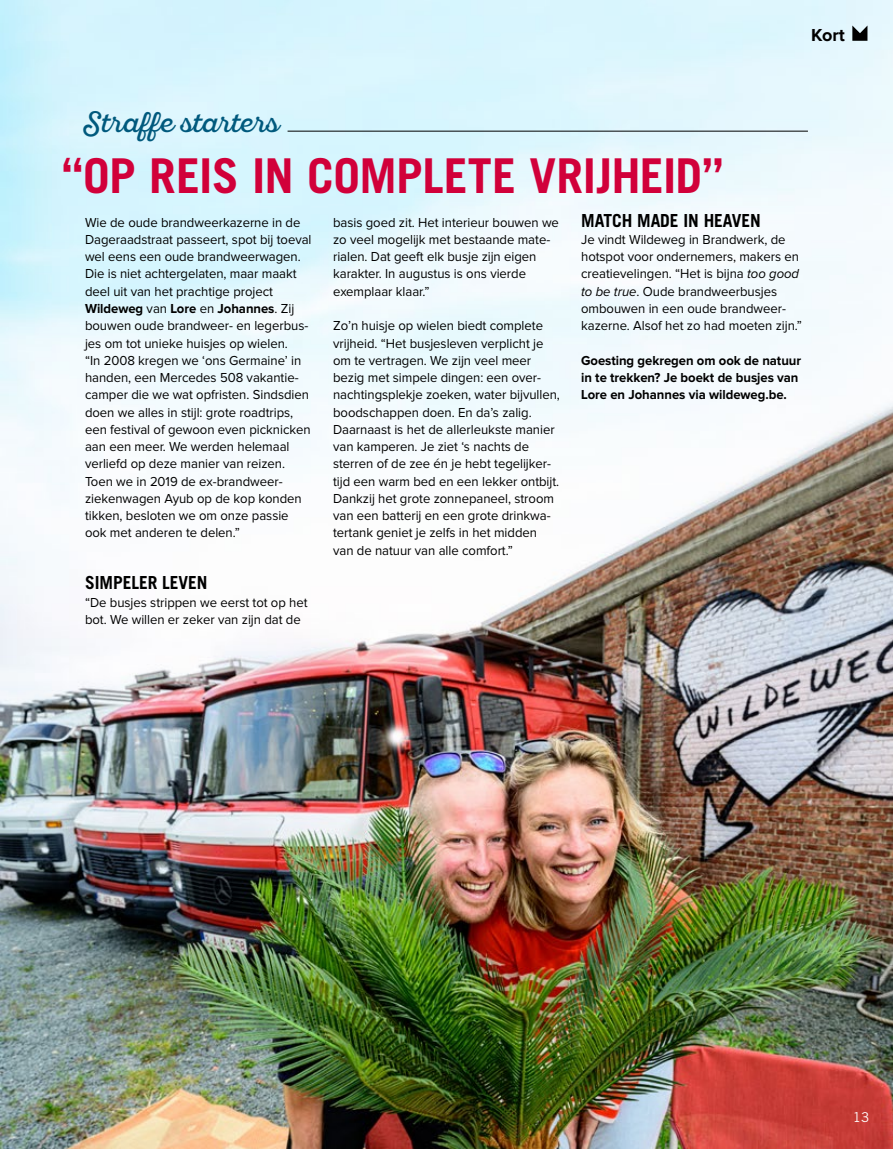
<style>
.page{position:relative;width:893px;height:1149px;background:#fff}
.page>*{position:absolute;margin:0;border:0;box-sizing:border-box;transform-origin:0 0}
.t1{font:700 48px "Trade Gothic LT Std";letter-spacing:-.01em;color:#d1003a}
.t2{font:27px "Sant Elia Script";color:#00597d}
.t3{font:700 18px "Trade Gothic LT Std";letter-spacing:-.005em;color:#000}
.t4{font:700 18px "Proxima Nova";color:#000}
.t5{font:13.5px/17.2px "Proxima Nova";letter-spacing:-.005em;color:#000}
.t6{font:700 13.5px/17.2px "Proxima Nova";letter-spacing:-.005em;color:#000}
.t7{font:13.5px "Trade Gothic LT Std";color:#fff}
.s1{font-weight:700}
.s2{font-style:italic}
</style>
<div class="page">
<img style="left:0;top:0;width:893px;height:1148px">
<hr style="left:288px;top:131px;width:520px;height:1px;background:#000">
<svg style="left:852px;top:26px;width:15px;height:15px"></svg>
<h3 class="t4" style="left:811px;top:24px;width:35px">Kort</h3>
<h2 class="t2" style="left:84px;top:106px;width:196px">Straffe starters</h2>
<h1 class="t1" style="left:62px;top:147px;width:663px">“OP REIS IN COMPLETE VRIJHEID”</h1>
<p class="t5" style="left:85px;top:214px;width:228px">Wie de oude brandweerkazerne in de Dageraadstraat passeert, spot bij toeval wel eens een oude brandweerwagen.<br>Die is niet achtergelaten, maar maakt deel uit van het prachtige project <span class="s1">Wildeweg</span> van <span class="s1">Lore</span> en <span class="s1">Johannes</span>. Zij bouwen oude brandweer- en legerbus&shy;jes om tot unieke huisjes op wielen.<br>“In 2008 kregen we ‘ons Germaine’ in handen, een Mercedes 508 vakantie&shy;camper die we wat opfristen. Sindsdien doen we alles in stijl: grote roadtrips, een festival of gewoon even picknicken aan een meer. We werden helemaal verliefd op deze manier van reizen.<br>Toen we in 2019 de ex-brandweer&shy;ziekenwagen Ayub op de kop konden tikken, besloten we om onze passie ook met anderen te delen.”</p>
<h3 class="t3" style="left:85px;top:571px;width:124px">SIMPELER LEVEN</h3>
<p class="t5" style="left:85px;top:593px;width:224px">“De busjes strippen we eerst tot op het bot. We willen er zeker van zijn dat de</p>
<h3 class="t3" style="left:581px;top:209px;width:181px">MATCH MADE IN HEAVEN</h3>
<p class="t5" style="left:581px;top:231px;width:222px">Je vindt Wildeweg in Brandwerk, de hotspot voor ondernemers, makers en creatievelingen. “Het is bijna <span class="s2">too good to be true</span>. Oude brandweerbusjes ombouwen in een oude brandweer&shy;kazerne. Alsof het zo had moeten zijn.”</p>
<p class="t6" style="left:581px;top:352px;width:222px">Goesting gekregen om ook de natuur in te trekken? Je boekt de busjes van<br>Lore en Johannes via wildeweg.be.</p>
<p class="t5" style="left:333px;top:214px;width:227px">basis goed zit. Het interieur bouwen we zo veel mogelijk met bestaande mate&shy;rialen. Dat geeft elk busje zijn eigen karakter. In augustus is ons vierde exemplaar klaar.”</p>
<p class="t5" style="left:333px;top:317px;width:228px">Zo’n huisje op wielen biedt complete vrijheid. “Het busjesleven verplicht je om te vertragen. We zijn veel meer bezig met simpele dingen: een over&shy;nachtingsplekje zoeken, water bijvullen, boodschappen doen. En da’s zalig.<br>Daarnaast is het de allerleukste manier van kamperen. Je ziet ‘s nachts de sterren of de zee én je hebt tegelijker&shy;tijd een warm bed en een lekker ontbijt.<br>Dankzij het grote zonnepaneel, stroom van een batterij en een grote drinkwa&shy;tertank geniet je zelfs in het midden van de natuur van alle comfort.”</p>
<p class="t7" style="left:853px;top:1108px;width:18px">13</p>
</div>
